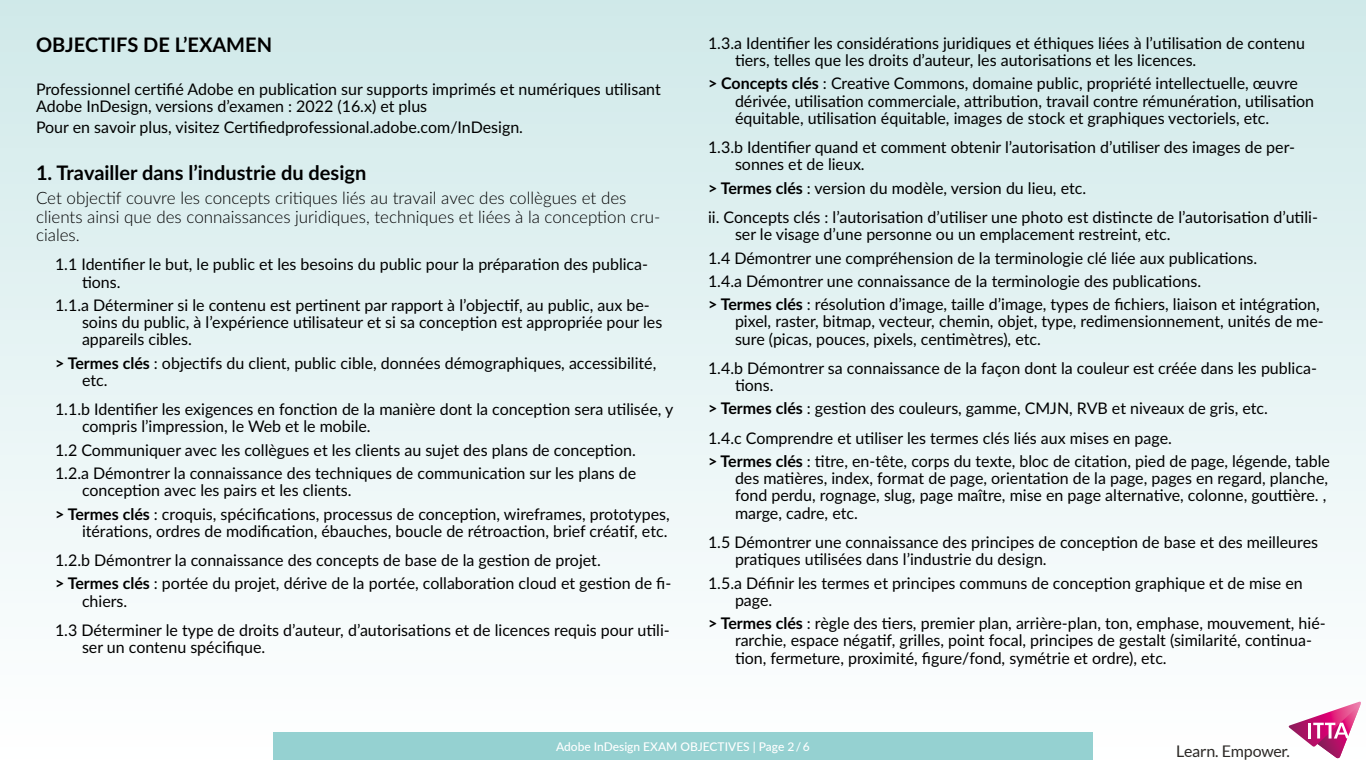
<style>
.page{position:relative;width:1366px;height:768px;background:#fff}
.page>*{position:absolute;margin:0;border:0;box-sizing:border-box;transform-origin:0 0}
.chap{font:700 20px "Lato";color:#000}
.intro{font:300 17px/18.3px "Lato";color:#000}
._1_1{font:16px/17.3px "Lato";color:#000}
.IE{font:16px/17.3px "Lato";color:#000}
.t1{font:16px "Lato";letter-spacing:-.015em;color:#2c2926}
.t2{font:500 12px "Lato";color:#fff}
.s1{font-weight:700}
</style>
<div class="page">
<div style="left:0;top:0;width:1366px;height:768px;background:linear-gradient(to bottom,#d0e9e9,#fff)"></div>
<svg style="left:1288px;top:702px;width:73px;height:57px"></svg>
<div style="left:273px;top:732px;width:820px;height:28px;background:#95d1d1"></div>
<p class="chap" style="left:36px;top:30px;width:238px">OBJECTIFS DE L’EXAMEN</p>
<p class="IE" style="left:36px;top:79px;width:626px">Professionnel certifié Adobe en publication sur supports imprimés et numériques utilisant<br>Adobe InDesign, versions d’examen : 2022 (16.x) et plus</p>
<p class="IE" style="left:36px;top:118px;width:489px">Pour en savoir plus, visitez Certifiedprofessional.adobe.com/InDesign.</p>
<p class="chap" style="left:36px;top:158px;width:332px">1. Travailler dans l’industrie du design</p>
<p class="intro" style="left:36px;top:188px;width:626px">Cet objectif couvre les concepts critiques liés au travail avec des collègues et des clients ainsi que des connaissances juridiques, techniques et liées à la conception cru&shy;ciales.</p>
<p class="_1_1" style="left:82px;top:255px;width:568px;text-indent:-27px">1.1 Identifier le but, le public et les besoins du public pour la préparation des publica&shy;tions.</p>
<p class="_1_1" style="left:82px;top:296px;width:582px;text-indent:-27px">1.1.a Déterminer si le contenu est pertinent par rapport à l’objectif, au public, aux be&shy;soins du public, à l’expérience utilisateur et si sa conception est appropriée pour les appareils cibles.</p>
<p class="IE" style="left:82px;top:354px;width:576px;text-indent:-27px"><span class="s1">&gt; Termes clés</span> : objectifs du client, public cible, données démographiques, accessibilité, etc.</p>
<p class="_1_1" style="left:82px;top:400px;width:593px;text-indent:-27px">1.1.b Identifier les exigences en fonction de la manière dont la conception sera utilisée, y compris l’impression, le Web et le mobile.</p>
<p class="_1_1" style="left:55px;top:441px;width:582px">1.2 Communiquer avec les collègues et les clients au sujet des plans de conception.</p>
<p class="_1_1" style="left:82px;top:464px;width:556px;text-indent:-27px">1.2.a Démontrer la connaissance des techniques de communication sur les plans de conception avec les pairs et les clients.</p>
<p class="IE" style="left:55px;top:504px;width:616px;text-align:right"><span class="s1">&gt; Termes clés</span> : croquis, spécifications, processus de conception, wireframes, prototypes, itérations, ordres de modification, ébauches, boucle de rétroaction, brief créatif, etc.</p>
<p class="_1_1" style="left:55px;top:551px;width:547px">1.2.b Démontrer la connaissance des concepts de base de la gestion de projet.</p>
<p class="IE" style="left:82px;top:574px;width:591px;text-indent:-27px"><span class="s1">&gt; Termes clés</span> : portée du projet, dérive de la portée, collaboration cloud et gestion de fi&shy;chiers.</p>
<p class="_1_1" style="left:82px;top:621px;width:589px;text-indent:-27px">1.3 Déterminer le type de droits d’auteur, d’autorisations et de licences requis pour utili&shy;ser un contenu spécifique.</p>
<p class="_1_1" style="left:735px;top:34px;width:572px;text-indent:-27px">1.3.a Identifier les considérations juridiques et éthiques liées à l’utilisation de contenu tiers, telles que les droits d’auteur, les autorisations et les licences.</p>
<p class="IE" style="left:735px;top:74px;width:581px;text-indent:-27px"><span class="s1">&gt; Concepts clés</span> : Creative Commons, domaine public, propriété intellectuelle, œuvre dérivée, utilisation commerciale, attribution, travail contre rémunération, utilisation équitable, utilisation équitable, images de stock et graphiques vectoriels, etc.</p>
<p class="_1_1" style="left:735px;top:138px;width:562px;text-indent:-27px">1.3.b Identifier quand et comment obtenir l’autorisation d’utiliser des images de per&shy;sonnes et de lieux.</p>
<p class="IE" style="left:708px;top:179px;width:380px"><span class="s1">&gt; Termes clés</span> : version du modèle, version du lieu, etc.</p>
<p class="_1_1" style="left:735px;top:208px;width:585px;text-indent:-27px">ii. Concepts clés : l’autorisation d’utiliser une photo est distincte de l’autorisation d’utili&shy;ser le visage d’une personne ou un emplacement restreint, etc.</p>
<p class="_1_1" style="left:708px;top:248px;width:551px">1.4 Démontrer une compréhension de la terminologie clé liée aux publications.</p>
<p class="_1_1" style="left:708px;top:272px;width:495px">1.4.a Démontrer une connaissance de la terminologie des publications.</p>
<p class="IE" style="left:735px;top:295px;width:590px;text-indent:-27px"><span class="s1">&gt; Termes clés</span> : résolution d’image, taille d’image, types de fichiers, liaison et intégration, pixel, raster, bitmap, vecteur, chemin, objet, type, redimensionnement, unités de me&shy;sure (picas, pouces, pixels, centimètres), etc.</p>
<p class="_1_1" style="left:735px;top:359px;width:583px;text-indent:-27px">1.4.b Démontrer sa connaissance de la façon dont la couleur est créée dans les publica&shy;tions.</p>
<p class="IE" style="left:708px;top:399px;width:562px"><span class="s1">&gt; Termes clés</span> : gestion des couleurs, gamme, CMJN, RVB et niveaux de gris, etc.</p>
<p class="_1_1" style="left:708px;top:429px;width:465px">1.4.c Comprendre et utiliser les termes clés liés aux mises en page.</p>
<p class="IE" style="left:735px;top:452px;width:596px;text-indent:-27px"><span class="s1">&gt; Termes clés</span> : titre, en-tête, corps du texte, bloc de citation, pied de page, légende, table des matières, index, format de page, orientation de la page, pages en regard, planche, fond perdu, rognage, slug, page maître, mise en page alternative, colonne, gouttière. , marge, cadre, etc.</p>
<p class="_1_1" style="left:735px;top:533px;width:585px;text-indent:-27px">1.5 Démontrer une connaissance des principes de conception de base et des meilleures pratiques utilisées dans l’industrie du design.</p>
<p class="_1_1" style="left:735px;top:573px;width:569px;text-indent:-27px">1.5.a Définir les termes et principes communs de conception graphique et de mise en page.</p>
<p class="IE" style="left:735px;top:614px;width:592px;text-indent:-27px"><span class="s1">&gt; Termes clés</span> : règle des tiers, premier plan, arrière-plan, ton, emphase, mouvement, hié&shy;rarchie, espace négatif, grilles, point focal, principes de gestalt (similarité, continua&shy;tion, fermeture, proximité, figure/fond, symétrie et ordre), etc.</p>
<p class="t2" style="left:556px;top:738px;width:255px">Adobe InDesign EXAM OBJECTIVES | Page 2 / 6</p>
<p class="t1" style="left:1176px;top:742px;width:115px">Learn. Empower.</p>
</div>
